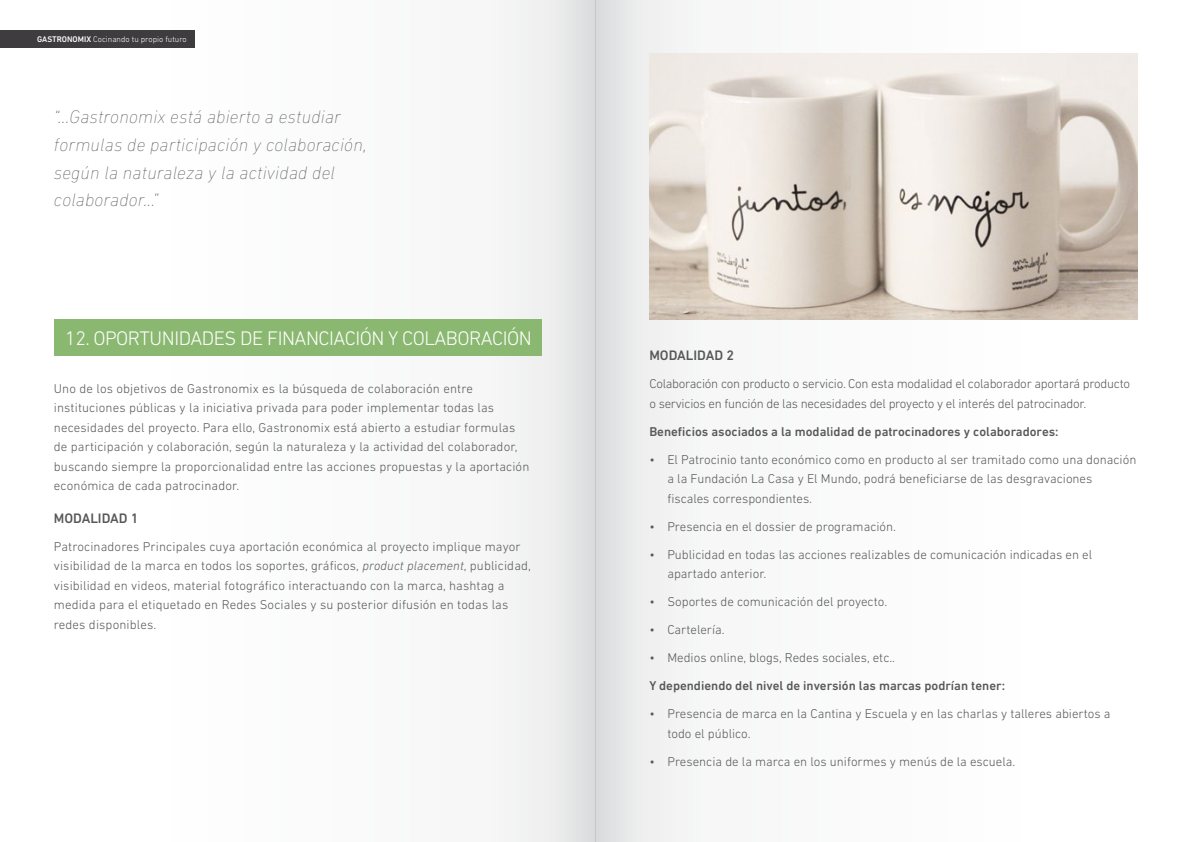
<style>
.page{position:relative;width:1191px;height:842px;background:#fff}
.page>*{position:absolute;margin:0;border:0;box-sizing:border-box;transform-origin:0 0}
.t1{font:300 20px "DIN Next LT Pro";letter-spacing:-.025em;color:#fff}
.t2{font:italic 200 18.5px/27.7px "DIN Next LT Pro";letter-spacing:.01em;color:#58585a}
.t3{font:500 14px "DIN Next LT Pro";color:#58585a}
.t4{font:300 13px/19.5px "DIN Next LT Pro";letter-spacing:.01em;color:#58585a}
.t5{font:300 13px/19.5px "DIN Next LT Pro";letter-spacing:-.02em;color:#58585a}
.t6{font:500 13px "DIN Next LT Pro";color:#58585a}
.t7{font:300 8.3px "DIN Next LT Pro";color:#fff}
.s1{font-weight:500}
.s2{font-style:italic}
</style>
<div class="page">
<div style="left:163px;top:0;width:432px;height:842px;background:#f9f9fa"></div>
<svg style="left:596px;top:0;width:431px;height:842px"></svg>
<hr style="left:595px;top:0;width:1px;height:842px;background:#c6c7c8">
<div style="left:54px;top:319px;width:487px;height:37px;background:#8bb871"></div>
<div style="left:0;top:30px;width:194px;height:18px;background:#3e3c3f"></div>
<img style="left:649px;top:54px;width:488px;height:265px">
<p class="t7" style="left:37px;top:34px;width:151px"><span class="s1">GASTRONOMIX</span> Cocinando tu propio futuro</p>
<h2 class="t2" style="left:54px;top:103px;width:314px">“...Gastronomix está abierto a estudiar formulas de participación y colaboración, según la naturaleza y la actividad del colaborador...”</h2>
<h1 class="t1" style="left:65px;top:326px;width:454px">12. Oportun idades de financiación y colaboración</h1>
<p class="t4" style="left:54px;top:378px;width:477px">Uno de los objetivos de Gastronomix es la búsqueda de colaboración entre instituciones públicas y la iniciativa privada para poder implementar todas las necesidades del proyecto. Para ello, Gastronomix está abierto a estudiar formulas de participación y colaboración, según la naturaleza y la actividad del colaborador, buscando siempre la proporcionalidad entre las acciones propuestas y la aportación económica de cada patrocinador.</p>
<p class="t3" style="left:54px;top:510px;width:86px">MODALIDAD 1</p>
<p class="t4" style="left:54px;top:536px;width:478px">Patrocinadores Principales cuya aportación económica al proyecto implique mayor visibilidad de la marca en todos los soportes, gráficos, <span class="s2">product placement</span>, publicidad, visibilidad en videos, material fotográfico interactuando con la marca, hashtag a medida para el etiquetado en Redes Sociales y su posterior difusión en todas las redes disponibles.</p>
<p class="t3" style="left:649px;top:347px;width:86px">MODALIDAD 2</p>
<p class="t5" style="left:649px;top:374px;width:482px">Colaboración con producto o servicio. Con esta modalidad el colaborador aportará producto o servicios en función de las necesidades del proyecto y el interés del patrocinador.</p>
<p class="t6" style="left:649px;top:424px;width:411px">Beneficios asociados a la modalidad de patrocinadores y colaboradores:</p>
<p class="t4" style="left:667px;top:449px;width:470px;text-indent:-18px">• El Patrocinio tanto económico como en producto al ser tramitado como una donación a la Fundación La Casa y El Mundo, podrá beneficiarse de las desgravaciones fiscales correspondientes.</p>
<p class="t4" style="left:649px;top:516px;width:248px">• Presencia en el dossier de programación.</p>
<p class="t4" style="left:667px;top:544px;width:426px;text-indent:-18px">• Publicidad en todas las acciones realizables de comunicación indicadas en el apartado anterior.</p>
<p class="t4" style="left:649px;top:592px;width:239px">• Soportes de comunicación del proyecto.</p>
<p class="t4" style="left:649px;top:620px;width:77px">• Cartelería.</p>
<p class="t4" style="left:649px;top:648px;width:247px">• Medios online, blogs, Redes sociales, etc..</p>
<p class="t6" style="left:649px;top:678px;width:357px">Y dependiendo del nivel de inversión las marcas podrían tener:</p>
<p class="t4" style="left:667px;top:704px;width:444px;text-indent:-18px">• Presencia de marca en la Cantina y Escuela y en las charlas y talleres abiertos a todo el público.</p>
<p class="t4" style="left:649px;top:751px;width:367px">• Presencia de la marca en los uniformes y menús de la escuela.</p>
</div>
